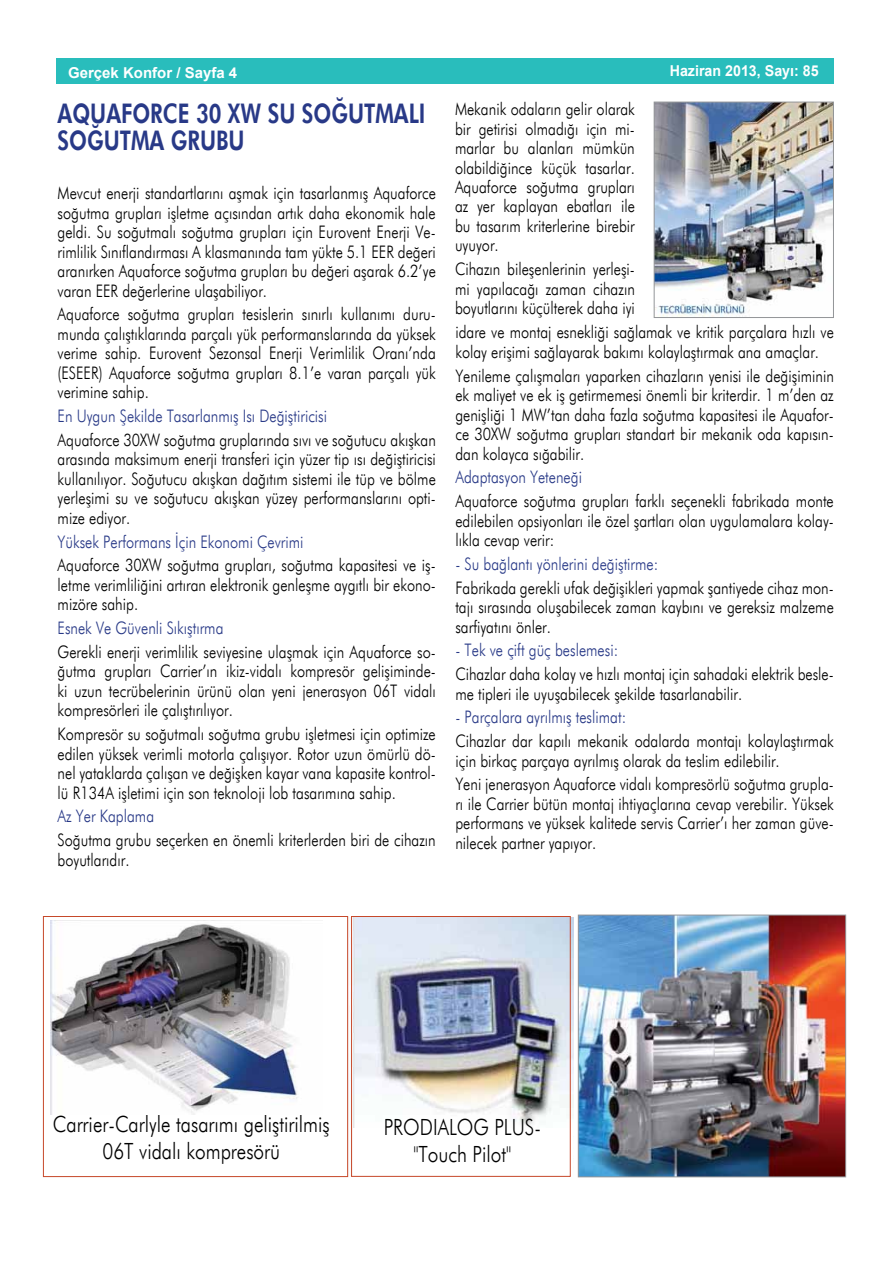
<style>
.page{position:relative;width:893px;height:1263px;background:#fff}
.page>*{position:absolute;margin:0;border:0;box-sizing:border-box;transform-origin:0 0}
.t1{font:800 27px/27px "Futura BT";color:#283987;scale:.77 1}
.t2{font:300 22.35px/26.8px "Futura BT";color:#000;text-align:center;scale:.85 1}
.t3{font:300 17.25px/19.5px "Futura BT";color:#000;text-align:justify;scale:.84 1}
.t4{font:300 17.25px "Futura BT";color:#283987;scale:.84 1}
.t5{font:700 15px "Arial";color:#fff}
.t6{font:700 15px "Arial";color:#fff;scale:.95 1}
</style>
<div class="page">
<div style="left:56px;top:58px;width:777px;height:26px;background:#29bdbc"></div>
<img style="left:656px;top:104px;width:176px;height:212px">
<div style="left:654px;top:102px;width:180px;height:216px;border:1px solid #939598"></div>
<img style="left:348px;top:917px;width:225px;height:259px">
<div style="left:353px;top:1128px;width:220px;height:62px;background:#fff"></div>
<div style="left:351px;top:916px;width:220px;height:261px;border:1px solid #c6482a"></div>
<div style="left:43px;top:916px;width:305px;height:261px;border:1px solid #c6482a"></div>
<img style="left:51px;top:921px;width:246px;height:193px">
<img style="left:580px;top:917px;width:264px;height:258px">
<div style="left:578px;top:915px;width:268px;height:262px;border:1px solid #939598"></div>
<p class="t5" style="left:68px;top:62px;width:171px">Gerçek Konfor / Sayfa 4</p>
<p class="t6" style="left:670px;top:60px;width:158px">Haziran 2013, Sayı: 85</p>
<h1 class="t1" style="left:58px;top:99px;width:479px">AQUAFORCE 30 XW SU SOĞUTMALI<br>SOĞUTMA GRUBU</h1>
<p class="t3" style="left:58px;top:183px;width:452px">Mevcut enerji standartlarını aşmak için tasarlanmış Aquaforce soğutma grupları işletme açısından artık daha ekonomik hale geldi. Su soğutmalı soğutma grupları için Eurovent Enerji Ve&shy;rimlilik Sınıflandırması A klasmanında tam yükte 5.1 EER değeri aranırken Aquaforce soğutma grupları bu değeri aşarak 6.2’ye varan EER değerlerine ulaşabiliyor.</p>
<p class="t3" style="left:58px;top:304px;width:452px">Aquaforce soğutma grupları tesislerin sınırlı kullanımı duru&shy;munda çalıştıklarında parçalı yük performanslarında da yüksek verime sahip. Eurovent Sezonsal Enerji Verimlilik Oranı’nda (ESEER) Aquaforce soğutma grupları 8.1’e varan parçalı yük verimine sahip.</p>
<p class="t4" style="left:58px;top:405px;width:322px">En Uygun Şekilde Tasarlanmış Isı Değiştiricisi</p>
<p class="t3" style="left:58px;top:430px;width:452px">Aquaforce 30XW soğutma gruplarında sıvı ve soğutucu akışkan arasında maksimum enerji transferi için yüzer tip ısı değiştiricisi kullanılıyor. Soğutucu akışkan dağıtım sistemi ile tüp ve bölme yerleşimi su ve soğutucu akışkan yüzey performanslarını opti&shy;mize ediyor.</p>
<p class="t4" style="left:58px;top:531px;width:294px">Yüksek Performans İçin Ekonomi Çevrimi</p>
<p class="t3" style="left:58px;top:555px;width:452px">Aquaforce 30XW soğutma grupları, soğutma kapasitesi ve iş&shy;letme verimliliğini artıran elektronik genleşme aygıtlı bir ekono&shy;mizöre sahip.</p>
<p class="t4" style="left:58px;top:617px;width:199px">Esnek Ve Güvenli Sıkıştırma</p>
<p class="t3" style="left:58px;top:642px;width:452px">Gerekli enerji verimlilik seviyesine ulaşmak için Aquaforce so&shy;ğutma grupları Carrier’ın ikiz-vidalı kompresör gelişiminde&shy;ki uzun tecrübelerinin ürünü olan yeni jenerasyon 06T vidalı kompresörleri ile çalıştırılıyor.</p>
<p class="t3" style="left:58px;top:724px;width:452px">Kompresör su soğutmalı soğutma grubu işletmesi için optimize edilen yüksek verimli motorla çalışıyor. Rotor uzun ömürlü dö&shy;nel yataklarda çalışan ve değişken kayar vana kapasite kontrol&shy;lü R134A işletimi için son teknoloji lob tasarımına sahip.</p>
<p class="t4" style="left:58px;top:806px;width:117px">Az Yer Kaplama</p>
<p class="t3" style="left:58px;top:830px;width:452px">Soğutma grubu seçerken en önemli kriterlerden biri de cihazın boyutlarıdır.</p>
<p class="t3" style="left:455px;top:99px;width:216px">Mekanik odaların gelir olarak bir getirisi olmadığı için mi&shy;marlar bu alanları mümkün olabildiğince küçük tasarlar.<br>Aquaforce soğutma grupları az yer kaplayan ebatları ile bu tasarım kriterlerine birebir uyuyor.</p>
<p class="t3" style="left:455px;top:259px;width:216px">Cihazın bileşenlerinin yerleşi&shy;mi yapılacağı zaman cihazın boyutlarını küçülterek daha iyi</p>
<p class="t3" style="left:455px;top:322px;width:452px">idare ve montaj esnekliği sağlamak ve kritik parçalara hızlı ve kolay erişimi sağlayarak bakımı kolaylaştırmak ana amaçlar.</p>
<p class="t3" style="left:455px;top:366px;width:452px">Yenileme çalışmaları yaparken cihazların yenisi ile değişiminin ek maliyet ve ek iş getirmemesi önemli bir kriterdir. 1 m’den az genişliği 1 MW’tan daha fazla soğutma kapasitesi ile Aquafor&shy;ce 30XW soğutma grupları standart bir mekanik oda kapısın&shy;dan kolayca sığabilir.</p>
<p class="t4" style="left:455px;top:467px;width:152px">Adaptasyon Yeteneği</p>
<p class="t3" style="left:455px;top:491px;width:452px">Aquaforce soğutma grupları farklı seçenekli fabrikada monte edilebilen opsiyonları ile özel şartları olan uygulamalara kolay&shy;lıkla cevap verir:</p>
<p class="t4" style="left:455px;top:553px;width:243px">- Su bağlantı yönlerini değiştirme:</p>
<p class="t3" style="left:455px;top:578px;width:452px">Fabrikada gerekli ufak değişikleri yapmak şantiyede cihaz mon&shy;tajı sırasında oluşabilecek zaman kaybını ve gereksiz malzeme sarfiyatını önler.</p>
<p class="t4" style="left:455px;top:640px;width:195px">- Tek ve çift güç beslemesi:</p>
<p class="t3" style="left:455px;top:664px;width:452px">Cihazlar daha kolay ve hızlı montaj için sahadaki elektrik besle&shy;me tipleri ile uyuşabilecek şekilde tasarlanabilir.</p>
<p class="t4" style="left:455px;top:707px;width:205px">- Parçalara ayrılmış teslimat:</p>
<p class="t3" style="left:455px;top:731px;width:452px">Cihazlar dar kapılı mekanik odalarda montajı kolaylaştırmak için birkaç parçaya ayrılmış olarak da teslim edilebilir.</p>
<p class="t3" style="left:455px;top:774px;width:452px">Yeni jenerasyon Aquaforce vidalı kompresörlü soğutma grupla&shy;rı ile Carrier bütün montaj ihtiyaçlarına cevap verebilir. Yüksek performans ve yüksek kalitede servis Carrier’ı her zaman güve&shy;nilecek partner yapıyor.</p>
<p class="t2" style="left:53px;top:1110px;width:327px">Carrier-Carlyle tasarımı geliştirilmiş<br>06T vidalı kompresörü</p>
<p class="t2" style="left:384px;top:1113px;width:186px">PRODIALOG PLUS-"Touch Pilot"</p>
</div>
